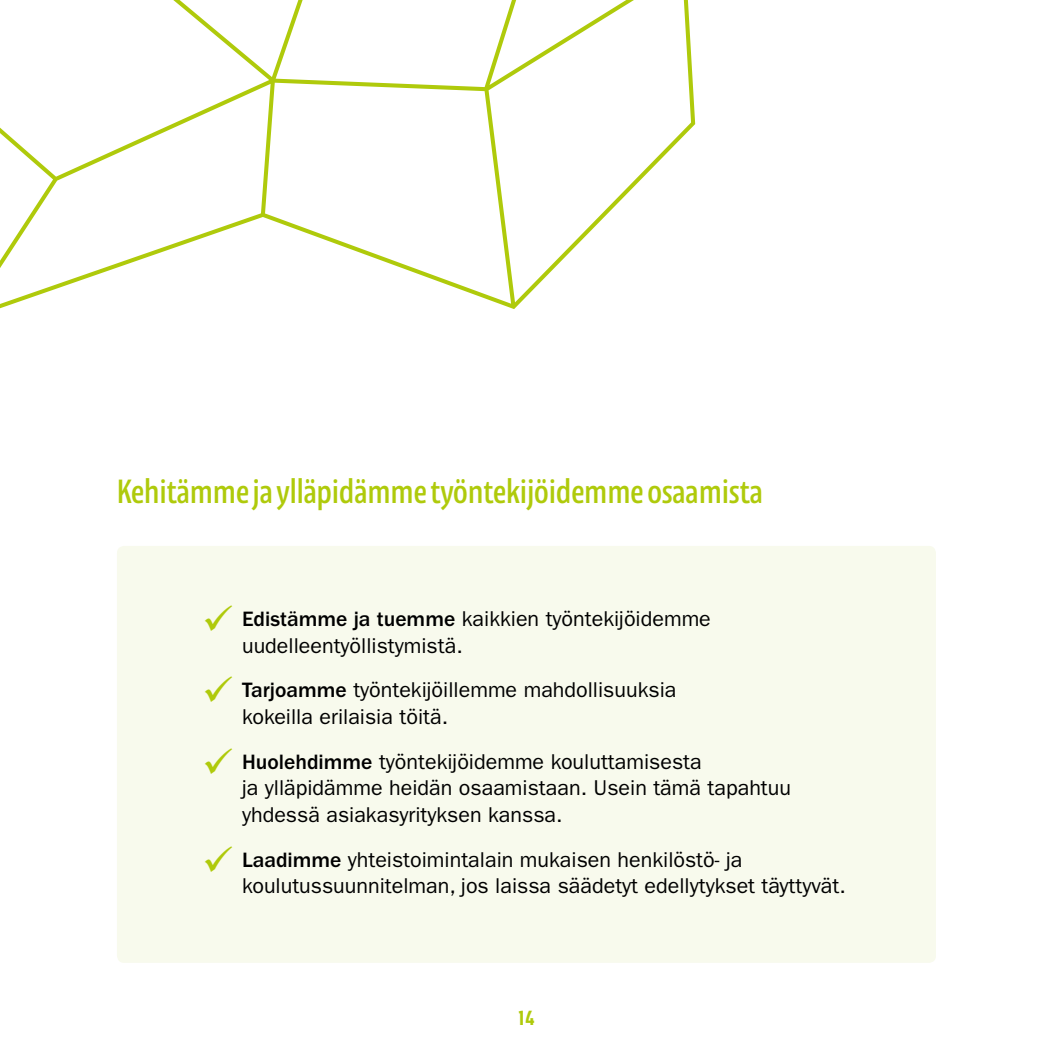
<style>
.page{position:relative;width:1053px;height:1053px;background:#fff}
.page>*{position:absolute;margin:0;border:0;box-sizing:border-box;transform-origin:0 0}
.t1{font:35px "Floki";color:#afca0b}
.t2{font:21.5px/26.8px "ITC Franklin Gothic Std";color:#000}
.t3{font:600 21.25px "Floki";color:#afca0b}
.s1{color:#afca0b}
.s2{font-weight:500}
</style>
<div class="page">
<div style="left:117px;top:546px;width:818px;height:416px;background:#f8faed;border-radius:7px"></div>
<svg style="left:0;top:0;width:695px;height:309px"></svg>
<h1 class="t1" style="left:117px;top:464px;width:647px">Kehitämme ja ylläpidämme työntekijöidemme osaamista</h1>
<p class="t2" style="left:242px;top:605px;width:470px;text-indent:-40px"><span class="s1">✓</span> <span class="s2">Edistämme ja tuemme</span> kaikkien työntekijöidemme uudelleentyöllistymistä.</p>
<p class="t2" style="left:242px;top:676px;width:436px;text-indent:-40px"><span class="s1">✓</span> <span class="s2">Tarjoamme</span> työntekijöillemme mahdollisuuksia kokeilla erilaisia töitä.</p>
<p class="t2" style="left:242px;top:748px;width:550px;text-indent:-40px"><span class="s1">✓</span> <span class="s2">Huolehdimme</span> työntekijöidemme kouluttamisesta<br>ja ylläpidämme heidän osaamistaan. Usein tämä tapahtuu yhdessä asiakasyrityksen kanssa.</p>
<p class="t2" style="left:242px;top:846px;width:605px;text-indent:-40px"><span class="s1">✓</span> <span class="s2">Laadimme</span> yhteistoimintalain mukaisen henkilöstö- ja koulutussuunnitelman, jos laissa säädetyt edellytykset täyttyvät.</p>
<p class="t3" style="left:518px;top:1001px;width:17px">14</p>
</div>
